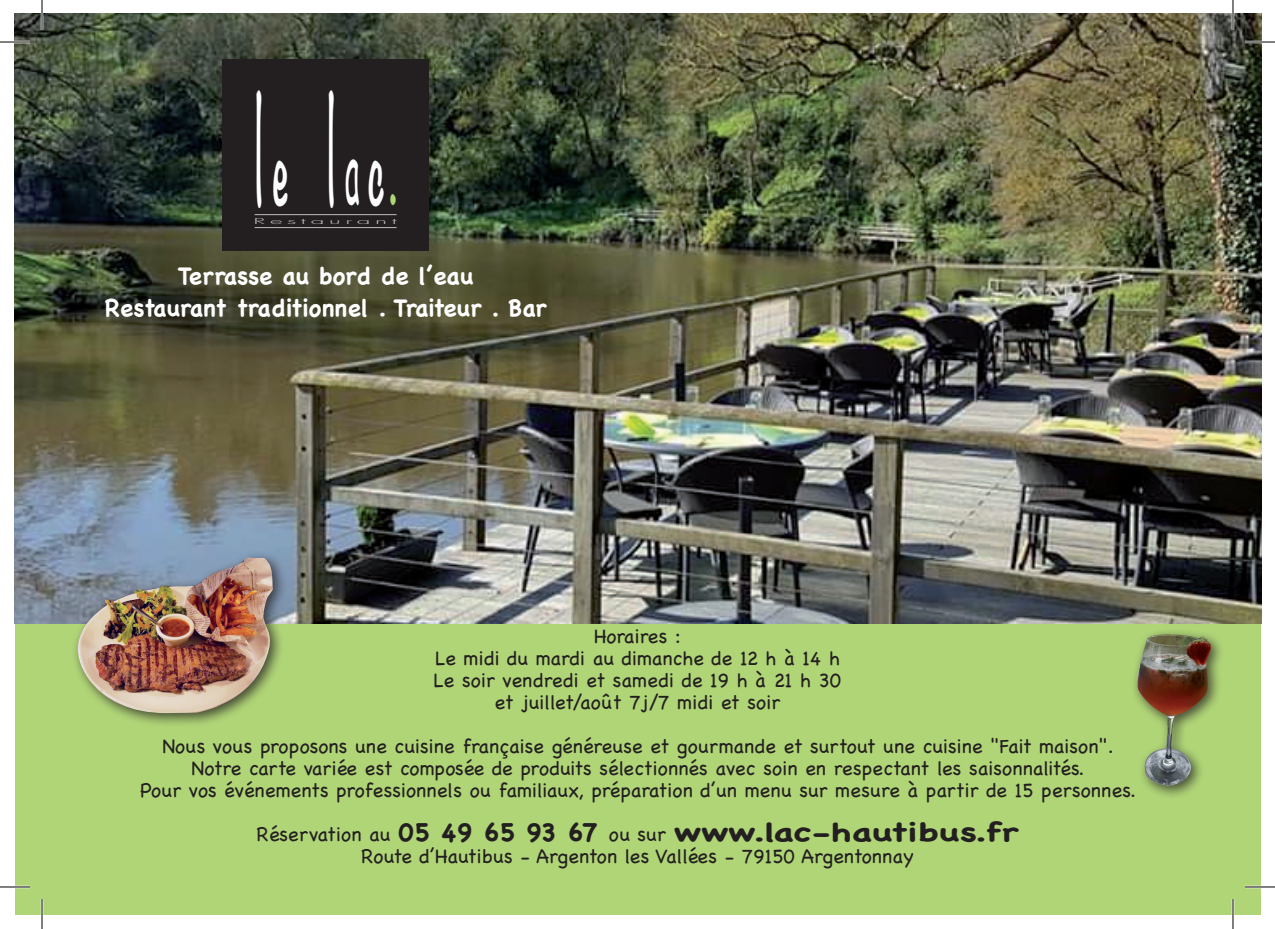
<style>
.page{position:relative;width:1275px;height:929px;background:#fff}
.page>*{position:absolute;margin:0;border:0;box-sizing:border-box;transform-origin:0 0}
.t1{font:700 132.4px "Noteworthy";color:#fff;scale:.26 1}
.t2{font:700 26px "Chalkboard";color:#231f20}
.t3{font:700 24px/32px "Chalkboard";color:#fff;text-align:center}
.t4{font:20px/22px "Chalkboard";color:#231f20;text-align:center}
.t5{font:300 8px "Futura";letter-spacing:.19em;color:#bcbdc0;scale:3.06 1}
.s1{font-size:79.4px}
.s2{font-family:"Comic Sans MS";font-weight:400;font-size:86.6px}
.s3{font-size:79.4px;color:#b0d577}
.s4{font-weight:400;font-size:20px}
</style>
<div class="page">
<div style="left:15px;top:616px;width:1245px;height:298px;background:#b0d577"></div>
<img style="left:14px;top:14px;width:1247px;height:609px">
<div style="left:1130px;top:627px;width:95px;height:173px;background:#231f20;opacity:.75"></div>
<img style="left:1136px;top:634px;width:79px;height:153px">
<div style="left:71px;top:551px;width:216px;height:176px;background:#231f20;opacity:.75"></div>
<img style="left:74px;top:558px;width:199px;height:155px">
<div style="left:222px;top:60px;width:207px;height:191px;background:#231f20"></div>
<hr style="left:255px;top:214px;width:142px;height:1px;background:#bcbdc0">
<hr style="left:255px;top:227px;width:142px;height:1px;background:#bcbdc0">
<hr style="left:0;top:41px;width:30px;height:2px;background:#fff">
<hr style="left:1245px;top:41px;width:30px;height:2px;background:#fff">
<hr style="left:0;top:885px;width:30px;height:3px;background:#fff">
<hr style="left:1245px;top:885px;width:30px;height:3px;background:#fff">
<hr style="left:41px;top:0;width:2px;height:30px;background:#fff">
<hr style="left:41px;top:899px;width:2px;height:30px;background:#fff">
<hr style="left:1231px;top:0;width:3px;height:30px;background:#fff">
<hr style="left:1231px;top:899px;width:3px;height:30px;background:#fff">
<hr style="left:0;top:42px;width:30px;height:1px;background:#000">
<hr style="left:1245px;top:42px;width:30px;height:1px;background:#000">
<hr style="left:0;top:886px;width:30px;height:1px;background:#000">
<hr style="left:1245px;top:886px;width:30px;height:1px;background:#000">
<hr style="left:42px;top:0;width:1px;height:30px;background:#000">
<hr style="left:42px;top:899px;width:1px;height:30px;background:#000">
<hr style="left:1232px;top:0;width:1px;height:30px;background:#000">
<hr style="left:1232px;top:899px;width:1px;height:30px;background:#000">
<h1 class="t1" style="left:256px;top:35px;width:543px">l<span class="s1">e</span> l<span class="s2">a</span><span class="s1">c</span><span class="s3">.</span></h1>
<p class="t5" style="left:253px;top:216px;width:48px">Restaurant</p>
<p class="t3" style="left:105px;top:260px;width:443px">Terrasse au bord de l’eau<br>Restaurant traditionnel . Traiteur . Bar</p>
<p class="t4" style="left:433px;top:625px;width:409px">Horaires :<br>Le midi du mardi au dimanche de 12 h à 14 h<br>Le soir vendredi et samedi de 19 h à 21 h 30 et juillet/août 7j/7 midi et soir</p>
<p class="t4" style="left:140px;top:735px;width:997px">Nous vous proposons une cuisine française généreuse et gourmande et surtout une cuisine "Fait maison".<br>Notre carte variée est composée de produits sélectionnés avec soin en respectant les saisonnalités.<br>Pour vos événements professionnels ou familiaux, préparation d’un menu sur mesure à partir de 15 personnes.</p>
<h2 class="t2" style="left:257px;top:817px;width:763px"><span class="s4">Réservation au</span> 05 49 65 93 67 <span class="s4">ou sur</span> www.lac-hautibus.fr</h2>
<p class="t4" style="left:361px;top:845px;width:554px">Route d’Hautibus - Argenton les Vallées - 79150 Argentonnay</p>
</div>
